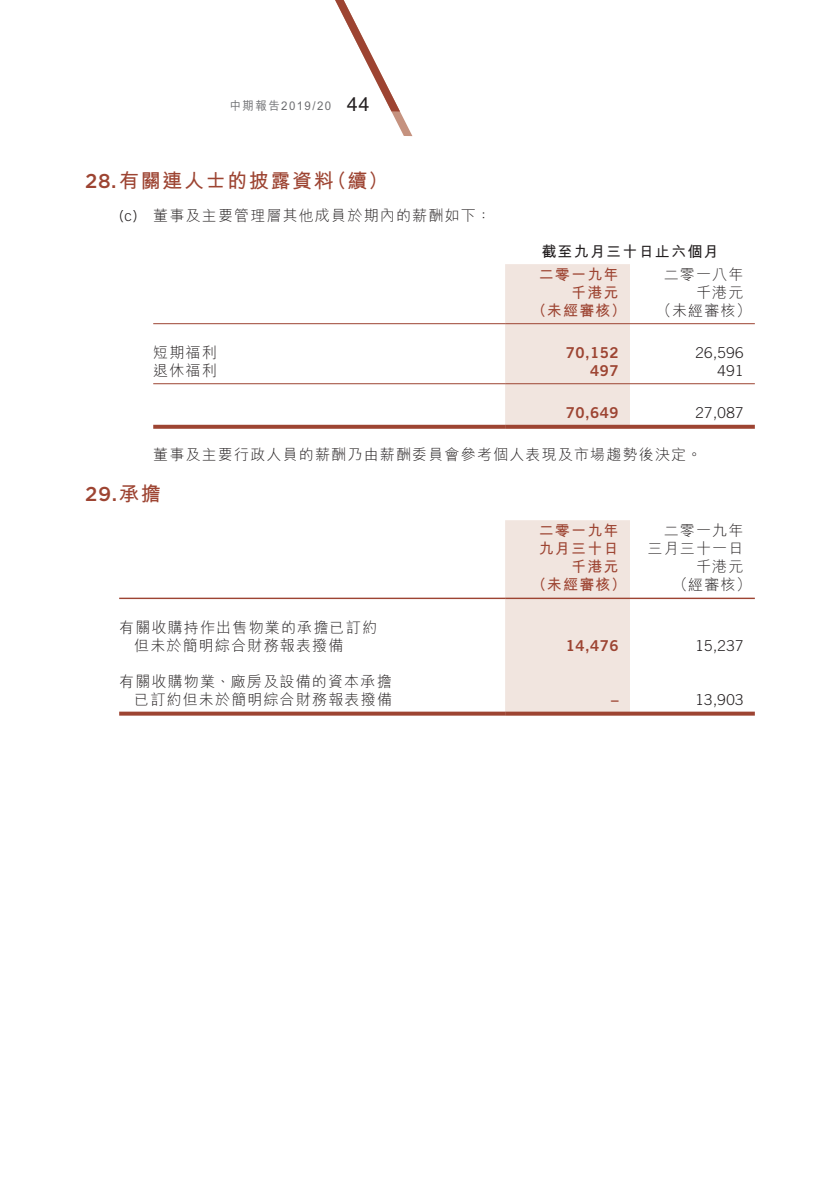
<style>
.page{position:relative;width:840px;height:1191px;background:#fff}
.page>*{position:absolute;margin:0;border:0;box-sizing:border-box;transform-origin:0 0}
._01_H1{font:700 20px "M Hei HK";letter-spacing:.08em;color:#9d4432}
._01_H1-2{font:500 20px "Gotham";color:#9d4432}
.t1{font:19.6px "Helvetica LT Std";color:#231f20}
._50_Table_txt{font:300 15px "M Hei HK";letter-spacing:.08em;color:#231f20}
._00_txt{font:300 15px "M Hei HK";letter-spacing:.08em;color:#231f20}
._50_Table_txt-2{font:700 15px "M Hei HK";letter-spacing:.08em;color:#9d4432}
._50_Table_txt-3{font:300 15px "Trade Gothic LT Std";letter-spacing:.03em;color:#231f20}
._50_Table_txt-4{font:15px "Trade Gothic LT Std Bd 2";letter-spacing:.03em;color:#9d4432}
._50_Table_txt-5{font:700 15px "M Hei HK";letter-spacing:.08em;color:#231f20}
._00_txt-2{font:300 15px "Trade Gothic LT Std";color:#231f20}
.t2{font:500 12px "M Hei HK";letter-spacing:.13em;color:#6c6d70;scale:.95 1}
.s1{font-family:"Gotham";font-weight:500}
.s2{font-family:"M Hei HK";font-weight:700}
</style>
<div class="page">
<svg style="left:335px;top:0;width:77px;height:136px"></svg>
<div style="left:505px;top:264px;width:124px;height:161px;background:#f1e5df"></div>
<hr style="left:153px;top:323px;width:352px;height:1px;background:#9d4432">
<hr style="left:505px;top:323px;width:124px;height:1px;background:#9d4432">
<hr style="left:629px;top:323px;width:125px;height:1px;background:#9d4432">
<hr style="left:153px;top:383px;width:352px;height:1px;background:#9d4432">
<hr style="left:505px;top:383px;width:124px;height:1px;background:#9d4432">
<hr style="left:629px;top:383px;width:125px;height:1px;background:#9d4432">
<svg style="left:153px;top:425px;width:352px;height:4px"></svg>
<svg style="left:505px;top:425px;width:124px;height:4px"></svg>
<svg style="left:629px;top:425px;width:125px;height:4px"></svg>
<div style="left:505px;top:520px;width:124px;height:191px;background:#f1e5df"></div>
<hr style="left:119px;top:597px;width:386px;height:2px;background:#9d4432">
<hr style="left:505px;top:597px;width:124px;height:2px;background:#9d4432">
<hr style="left:629px;top:597px;width:125px;height:2px;background:#9d4432">
<svg style="left:119px;top:711px;width:386px;height:4px;background:#ac6152"></svg>
<svg style="left:505px;top:711px;width:124px;height:4px"></svg>
<svg style="left:629px;top:711px;width:125px;height:4px"></svg>
<p class="t2" style="left:229px;top:97px;width:108px">中期報告2019/20</p>
<h2 class="t1" style="left:347px;top:93px;width:24px">44</h2>
<p class="_01_H1" style="left:85px;top:166px;width:250px"><span class="s1">28.</span>有關連人士的披露資料</p>
<p class="_00_txt" style="left:153px;top:204px;width:339px">董事及主要管理層其他成員於期內的薪酬如下：</p>
<p class="_01_H1" style="left:327px;top:166px;width:63px">（續(</p>
<p class="_00_txt-2" style="left:119px;top:206px;width:20px">c( )</p>
<p class="_50_Table_txt" style="left:153px;top:342px;width:65px">短期福利</p>
<p class="_50_Table_txt" style="left:153px;top:360px;width:65px">退休福利</p>
<p class="_50_Table_txt-5" style="left:541px;top:240px;width:179px">截至九月三十日止六個月</p>
<p class="_50_Table_txt" style="left:663px;top:264px;width:81px">二零一八年</p>
<p class="_50_Table_txt-2" style="left:538px;top:264px;width:81px">二零一九年</p>
<p class="_50_Table_txt-2" style="left:571px;top:282px;width:49px">千港元</p>
<p class="_50_Table_txt" style="left:695px;top:282px;width:49px">千港元</p>
<p class="_50_Table_txt-2" style="left:531px;top:300px;width:96px">（未經審核）</p>
<p class="_50_Table_txt" style="left:656px;top:300px;width:96px">（未經審核(</p>
<p class="_50_Table_txt-4" style="left:565px;top:344px;width:54px">70,152</p>
<p class="_50_Table_txt-3" style="left:695px;top:344px;width:49px">26,596</p>
<p class="_50_Table_txt-4" style="left:590px;top:362px;width:30px">497</p>
<p class="_50_Table_txt-3" style="left:717px;top:362px;width:27px">491</p>
<p class="_50_Table_txt-4" style="left:565px;top:404px;width:54px">70,649</p>
<p class="_00_txt" style="left:153px;top:444px;width:549px">董事及主要行政人員的薪酬乃由薪酬委員會參考個人表現及市場趨勢後決定。</p>
<p class="_01_H1-2" style="left:85px;top:480px;width:77px">29.<span class="s2">承擔</span></p>
<p class="_50_Table_txt-2" style="left:538px;top:520px;width:81px">二零一九年</p>
<p class="_50_Table_txt-2" style="left:538px;top:538px;width:81px">九月三十日</p>
<p class="_50_Table_txt-3" style="left:695px;top:404px;width:49px">27,087</p>
<p class="_50_Table_txt" style="left:663px;top:520px;width:81px">二零一九年</p>
<p class="_50_Table_txt" style="left:647px;top:538px;width:97px">三月三十一日</p>
<p class="_50_Table_txt" style="left:695px;top:556px;width:49px">千港元</p>
<p class="_50_Table_txt-2" style="left:571px;top:556px;width:49px">千港元</p>
<p class="_50_Table_txt" style="left:119px;top:617px;width:259px">有關收購持作出售物業的承擔已訂約</p>
<p class="_50_Table_txt" style="left:134px;top:635px;width:211px">但未於簡明綜合財務報表撥備</p>
<p class="_50_Table_txt" style="left:119px;top:671px;width:274px">有關收購物業、廠房及設備的資本承擔</p>
<p class="_50_Table_txt" style="left:134px;top:689px;width:259px">已訂約但未於簡明綜合財務報表撥備</p>
<p class="_50_Table_txt-2" style="left:531px;top:574px;width:96px">（未經審核）</p>
<p class="_50_Table_txt-4" style="left:565px;top:636px;width:54px">14,476</p>
<p class="_50_Table_txt-4" style="left:610px;top:690px;width:9px">–</p>
<p class="_50_Table_txt" style="left:672px;top:574px;width:80px">（經審核(</p>
<p class="_50_Table_txt-3" style="left:695px;top:637px;width:49px">15,237</p>
<p class="_50_Table_txt-3" style="left:695px;top:691px;width:49px">13,903</p>
</div>
